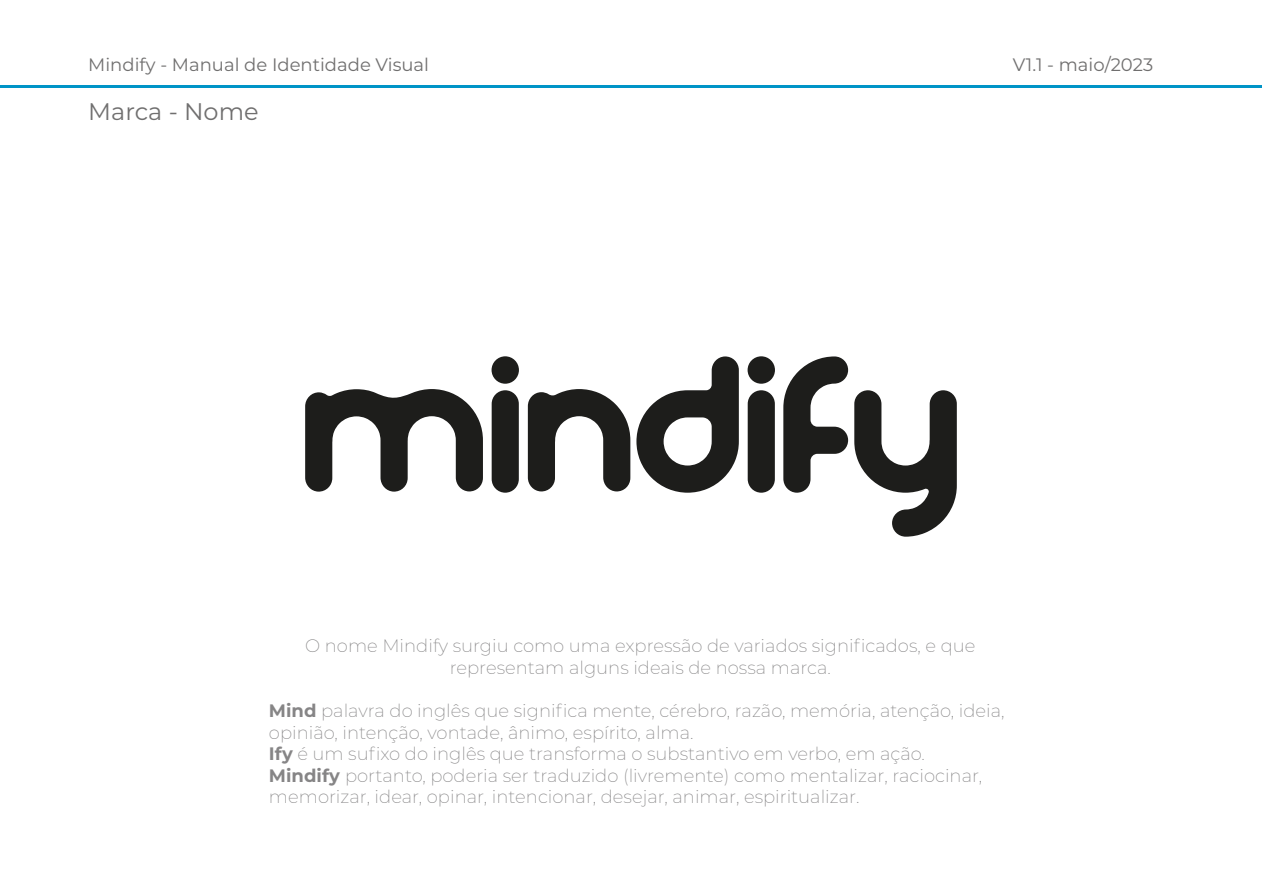
<style>
.page{position:relative;width:1262px;height:893px;background:#fff}
.page>*{position:absolute;margin:0;border:0;box-sizing:border-box;transform-origin:0 0}
.t1{font:24px "Montserrat";color:#706f6f}
.t2{font:200 18px/21.6px "Montserrat";color:#868586;text-align:center}
.t3{font:18px "Montserrat";color:#706f6f}
.s1{font-weight:700}
</style>
<div class="page">
<hr style="left:0;top:85px;width:1262px;height:3px;background:#0094c7">
<svg style="left:305px;top:356px;width:651px;height:180px"></svg>
<p class="t3" style="left:88px;top:52px;width:342px">Mindify - Manual de Identidade Visual</p>
<h1 class="t1" style="left:88px;top:95px;width:172px">Marca - Nome</h1>
<p class="t3" style="left:1012px;top:52px;width:142px">V1.1 - maio/2023</p>
<p class="t2" style="left:305px;top:634px;width:671px">O nome Mindify surgiu como uma expressão de variados significados, e que representam alguns ideais de nossa marca.</p>
<p class="t2" style="left:269px;top:699px;width:737px;text-align:left"><span class="s1">Mind</span> palavra do inglês que significa mente, cérebro, razão, memória, atenção, ideia, opinião, intenção, vontade, ânimo, espírito, alma.<br><span class="s1">Ify</span> é um sufixo do inglês que transforma o substantivo em verbo, em ação.<br><span class="s1">Mindify</span> portanto, poderia ser traduzido (livremente) como mentalizar, raciocinar, memorizar, idear, opinar, intencionar, desejar, animar, espiritualizar.</p>
</div>
